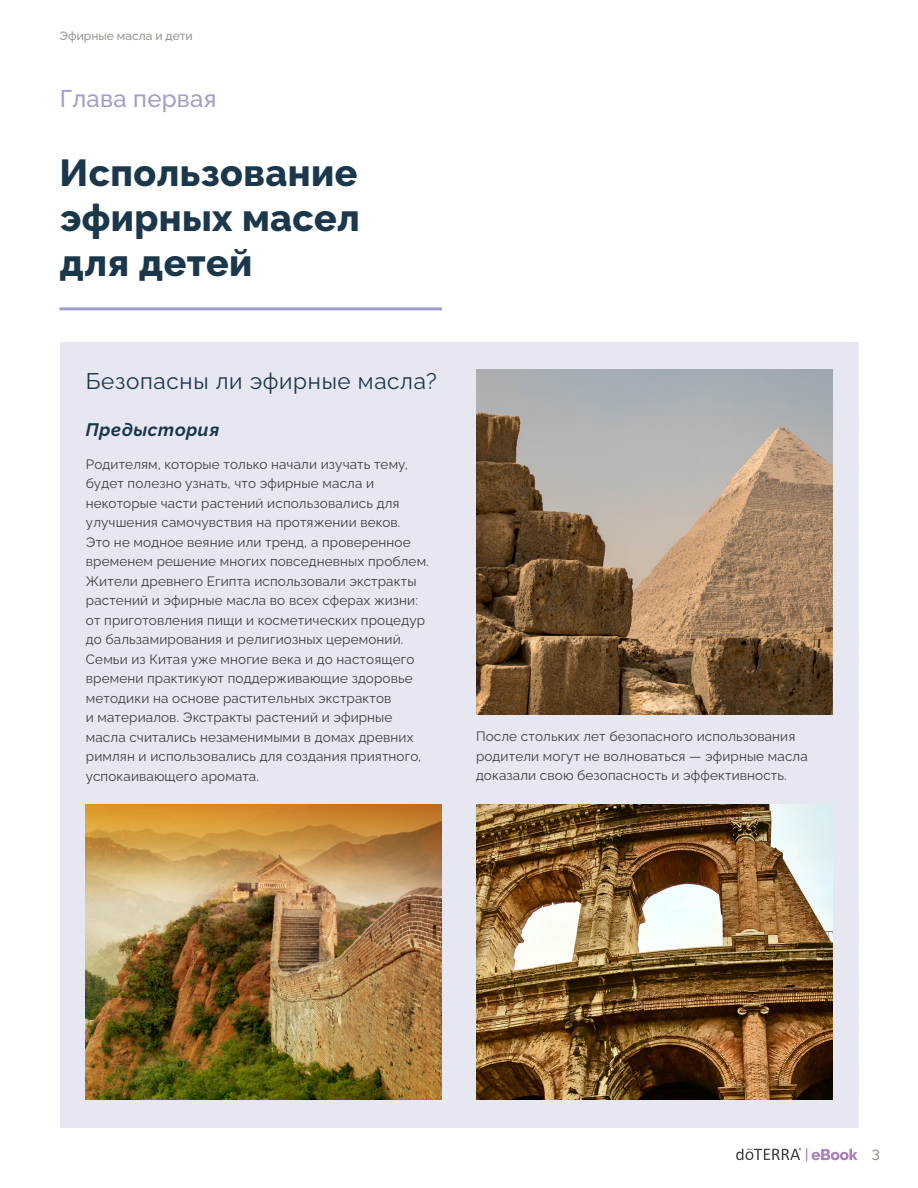
<style>
.page{position:relative;width:918px;height:1188px;background:#fff}
.page>*{position:absolute;margin:0;border:0;box-sizing:border-box;transform-origin:0 0}
.Chapter_Title{font:700 37.5px/45px "Raleway v 4020 Extra";letter-spacing:.01em;color:#1a374b;text-align:justify}
.Chapter_Title-2{font:24px "Raleway v 4020 Medium";letter-spacing:.01em;color:#9e9fcb}
.Intro_Paragraph{font:22.5px "Raleway v 4020 Regular";letter-spacing:.03em;color:#1a374b}
.Intro_Paragraph-2{font:italic 18px "Raleway v 4020 Bold";letter-spacing:.03em;color:#1a374b}
.t1{font:15px "Raleway v 4020 Medium";color:#909a8c}
.Body_Copy{font:13.5px/19.5px "Raleway v 4020 Regular";letter-spacing:.01em;color:#3e3e3f}
.t2{font:12px "Raleway v 4020 Medium";color:#909a8c}
</style>
<div class="page">
<svg style="left:736px;top:1148px;width:122px;height:13px"></svg>
<div style="left:60px;top:342px;width:798px;height:786px;background:#e7e7f2"></div>
<hr style="left:60px;top:307px;width:382px;height:3px;background:#9e9fcb">
<img style="left:476px;top:370px;width:356px;height:345px">
<img style="left:86px;top:805px;width:356px;height:295px">
<img style="left:476px;top:805px;width:356px;height:295px">
<p class="t2" style="left:60px;top:26px;width:135px">Эфирные масла и дети</p>
<p class="Chapter_Title-2" style="left:60px;top:80px;width:158px">Глава первая</p>
<p class="Chapter_Title" style="left:60px;top:147px;width:302px">Использование эфирных масел для детей</p>
<p class="Intro_Paragraph" style="left:86px;top:363px;width:353px">Безопасны ли эфирные масла?</p>
<p class="Intro_Paragraph-2" style="left:86px;top:416px;width:135px">Предыстория</p>
<p class="Body_Copy" style="left:86px;top:453px;width:344px">Родителям, которые только начали изучать тему, будет полезно узнать, что эфирные масла и некоторые части растений использовались для улучшения самочувствия на протяжении веков.<br>Это не модное веяние или тренд, а проверенное временем решение многих повседневных проблем.<br>Жители древнего Египта использовали экстракты растений и эфирные масла во всех сферах жизни: от приготовления пищи и косметических процедур до бальзамирования и религиозных церемоний.<br>Семьи из Китая уже многие века и до настоящего времени практикуют поддерживающие здоровье методики на основе растительных экстрактов<br>и материалов. Экстракты растений и эфирные масла считались незаменимыми в домах древних римлян и использовались для создания приятного, успокаивающего аромата.</p>
<p class="Body_Copy" style="left:476px;top:725px;width:333px">После стольких лет безопасного использования родители могут не волноваться — эфирные масла доказали свою безопасность и эффективность.</p>
<p class="t1" style="left:872px;top:1141px;width:10px">3</p>
</div>
